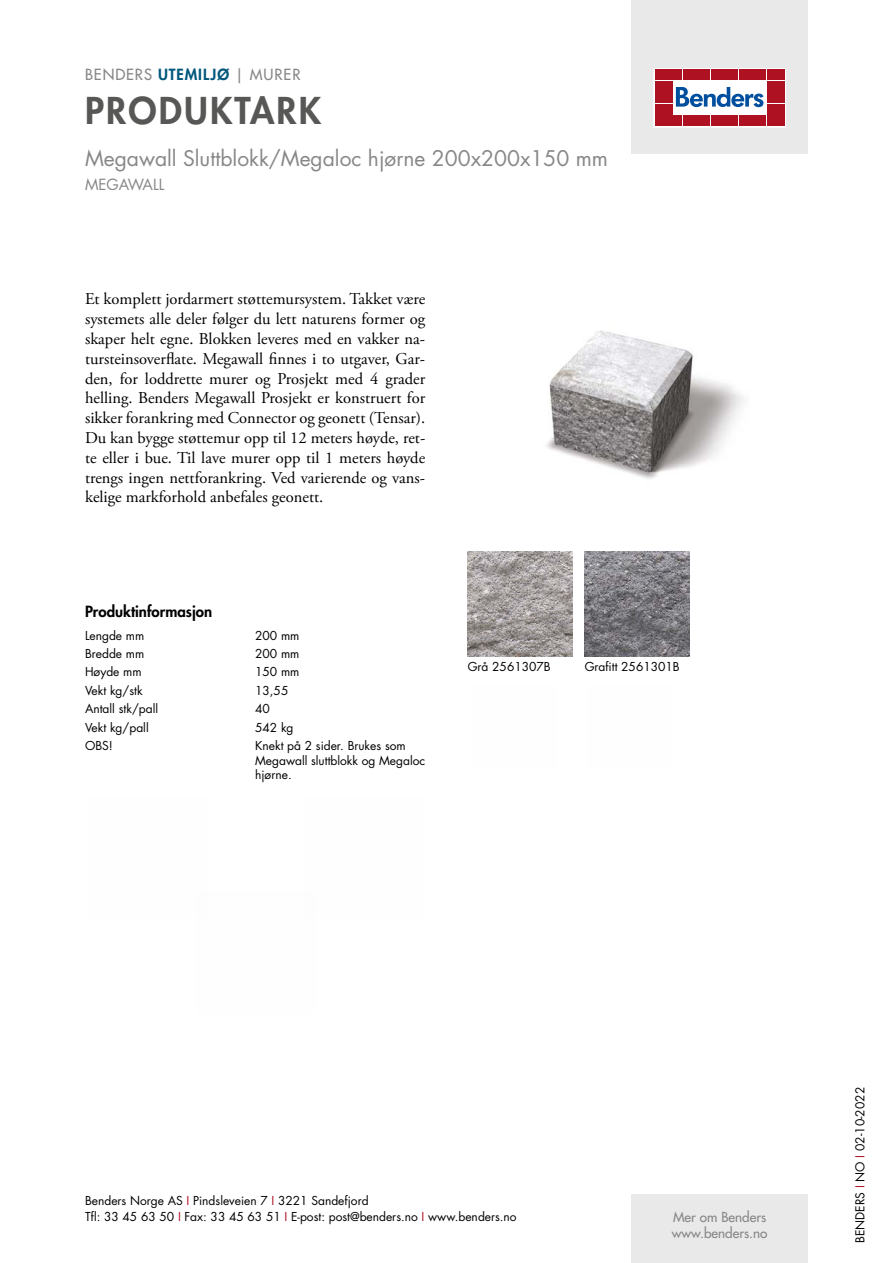
<style>
.page{position:relative;width:893px;height:1263px;background:#fff}
.page>*{position:absolute;margin:0;border:0;box-sizing:border-box;transform-origin:0 0}
.t1{font:800 36px "Futura Std";letter-spacing:.06em;color:#575756}
.t2{font:21px "Futura Std";color:#878787}
.t3{font:16.5px/19.8px "Adobe Garamond Pro";color:#000;text-align:justify}
.t4{font:500 15px "Futura Std";letter-spacing:.06em;color:#878787}
.t5{font:800 15px "Futura Std";color:#000}
.t6{font:15px "Futura Std";color:#878787}
.t7{font:500 13.5px/16.2px "Futura Std";color:#878787}
.t8{font:12px/14.4px "Futura Std";color:#000}
.s1{font-weight:800;color:#00577c}
.s2{color:#ae1122}
</style>
<div class="page">
<div style="left:631px;top:0;width:177px;height:153px;background:#e9e9e9"></div>
<div style="left:631px;top:1195px;width:177px;height:68px;background:#e9e9e9"></div>
<svg style="left:656px;top:70px;width:128px;height:55px;fill:#fff"></svg>
<div style="left:654px;top:68px;width:132px;height:59px;border:1px solid #fff"></div>
<div style="left:655px;top:70px;width:8px;height:10px;background:#ae1122"></div>
<div style="left:664px;top:70px;width:8px;height:10px;background:#ae1122"></div>
<div style="left:655px;top:81px;width:8px;height:10px;background:#ae1122"></div>
<div style="left:664px;top:81px;width:8px;height:10px;background:#ae1122"></div>
<div style="left:655px;top:93px;width:8px;height:10px;background:#ae1122"></div>
<div style="left:664px;top:93px;width:8px;height:10px;background:#ae1122"></div>
<div style="left:655px;top:104px;width:8px;height:11px;background:#ae1122"></div>
<div style="left:664px;top:104px;width:8px;height:11px;background:#ae1122"></div>
<div style="left:655px;top:116px;width:8px;height:10px;background:#ae1122"></div>
<div style="left:664px;top:116px;width:8px;height:10px;background:#ae1122"></div>
<div style="left:674px;top:70px;width:8px;height:10px;background:#ae1122"></div>
<div style="left:683px;top:70px;width:8px;height:10px;background:#ae1122"></div>
<div style="left:692px;top:70px;width:8px;height:10px;background:#ae1122"></div>
<div style="left:702px;top:70px;width:8px;height:10px;background:#ae1122"></div>
<div style="left:711px;top:70px;width:8px;height:10px;background:#ae1122"></div>
<div style="left:720px;top:70px;width:8px;height:10px;background:#ae1122"></div>
<div style="left:730px;top:70px;width:8px;height:10px;background:#ae1122"></div>
<div style="left:739px;top:70px;width:8px;height:10px;background:#ae1122"></div>
<div style="left:748px;top:70px;width:8px;height:10px;background:#ae1122"></div>
<div style="left:758px;top:70px;width:8px;height:10px;background:#ae1122"></div>
<div style="left:674px;top:116px;width:8px;height:10px;background:#ae1122"></div>
<div style="left:683px;top:116px;width:8px;height:10px;background:#ae1122"></div>
<div style="left:692px;top:116px;width:8px;height:10px;background:#ae1122"></div>
<div style="left:702px;top:116px;width:8px;height:10px;background:#ae1122"></div>
<div style="left:711px;top:116px;width:8px;height:10px;background:#ae1122"></div>
<div style="left:720px;top:116px;width:8px;height:10px;background:#ae1122"></div>
<div style="left:730px;top:116px;width:8px;height:10px;background:#ae1122"></div>
<div style="left:739px;top:116px;width:8px;height:10px;background:#ae1122"></div>
<div style="left:748px;top:116px;width:8px;height:10px;background:#ae1122"></div>
<div style="left:758px;top:116px;width:8px;height:10px;background:#ae1122"></div>
<div style="left:767px;top:70px;width:8px;height:10px;background:#ae1122"></div>
<div style="left:776px;top:70px;width:8px;height:10px;background:#ae1122"></div>
<div style="left:767px;top:81px;width:8px;height:10px;background:#ae1122"></div>
<div style="left:776px;top:81px;width:8px;height:10px;background:#ae1122"></div>
<div style="left:767px;top:93px;width:8px;height:10px;background:#ae1122"></div>
<div style="left:776px;top:93px;width:8px;height:10px;background:#ae1122"></div>
<div style="left:767px;top:104px;width:8px;height:11px;background:#ae1122"></div>
<div style="left:776px;top:104px;width:8px;height:11px;background:#ae1122"></div>
<div style="left:767px;top:116px;width:8px;height:10px;background:#ae1122"></div>
<div style="left:776px;top:116px;width:8px;height:10px;background:#ae1122"></div>
<svg style="left:676px;top:87px;width:87px;height:20px"></svg>
<img style="left:546px;top:330px;width:198px;height:149px">
<img style="left:468px;top:552px;width:105px;height:105px">
<img style="left:585px;top:552px;width:105px;height:105px">
<p class="t4" style="left:85px;top:65px;width:217px">BENDERS <span class="s1">UTEMILJØ</span> | MURER</p>
<h1 class="t1" style="left:85px;top:87px;width:238px">PRODUKTARK</h1>
<p class="t2" style="left:85px;top:144px;width:524px">Megawall Sluttblokk/Megaloc hjørne 200x200x150 mm</p>
<p class="t6" style="left:85px;top:175px;width:81px">MEGAWALL</p>
<p class="t3" style="left:85px;top:290px;width:342px">Et komplett jordarmert støttemursystem. Takket være systemets alle deler følger du lett naturens former og skaper helt egne. Blokken leveres med en vakker na&shy;tursteinsoverflate. Megawall finnes i to utgaver, Gar&shy;den, for loddrette murer og Prosjekt med 4 grader helling. Benders Megawall Prosjekt er konstruert for sikker forankring med Connector og geonett (Tensar).<br>Du kan bygge støttemur opp til 12 meters høyde, ret&shy;te eller i bue. Til lave murer opp til 1 meters høyde trengs ingen nettforankring. Ved varierende og vans&shy;kelige markforhold anbefales geonett.</p>
<p class="t5" style="left:85px;top:602px;width:129px">Produktinformasjon</p>
<p class="t8" style="left:85px;top:628px;width:61px">Lengde mm</p>
<p class="t8" style="left:255px;top:628px;width:46px">200 mm</p>
<p class="t8" style="left:85px;top:647px;width:61px">Bredde mm</p>
<p class="t8" style="left:255px;top:647px;width:46px">200 mm</p>
<p class="t8" style="left:85px;top:665px;width:58px">Høyde mm</p>
<p class="t8" style="left:255px;top:665px;width:46px">150 mm</p>
<p class="t8" style="left:85px;top:683px;width:59px">Vekt kg/stk</p>
<p class="t8" style="left:255px;top:683px;width:35px">13,55</p>
<p class="t8" style="left:85px;top:702px;width:75px">Antall stk/pall</p>
<p class="t8" style="left:255px;top:702px;width:16px">40</p>
<p class="t8" style="left:85px;top:720px;width:65px">Vekt kg/pall</p>
<p class="t8" style="left:255px;top:720px;width:40px">542 kg</p>
<p class="t8" style="left:85px;top:739px;width:29px">OBS!</p>
<p class="t8" style="left:255px;top:739px;width:172px">Knekt på 2 sider. Brukes som<br>Megawall sluttblokk og Megaloc hjørne.</p>
<p class="t8" style="left:468px;top:660px;width:85px">Grå 2561307B</p>
<p class="t8" style="left:585px;top:660px;width:97px">Grafitt 2561301B</p>
<p class="t8" style="left:85px;top:1192px;width:433px;line-height:16.5px">Benders Norge AS <span class="s2">I</span> Pindsleveien 7 <span class="s2">I</span> 3221 Sandefjord<br>Tfl: 33 45 63 50 <span class="s2">I</span> Fax: 33 45 63 51 <span class="s2">I</span> E-post: post@benders.no <span class="s2">I</span> www.benders.no</p>
<p class="t7" style="left:672px;top:1209px;width:97px">Mer om Benders www.benders.no</p>
<p class="t8" style="left:853px;top:1243px;width:157px;rotate:-90deg">BENDERS <span class="s2">I</span> NO <span class="s2">I</span> 02-10-2022</p>
</div>
